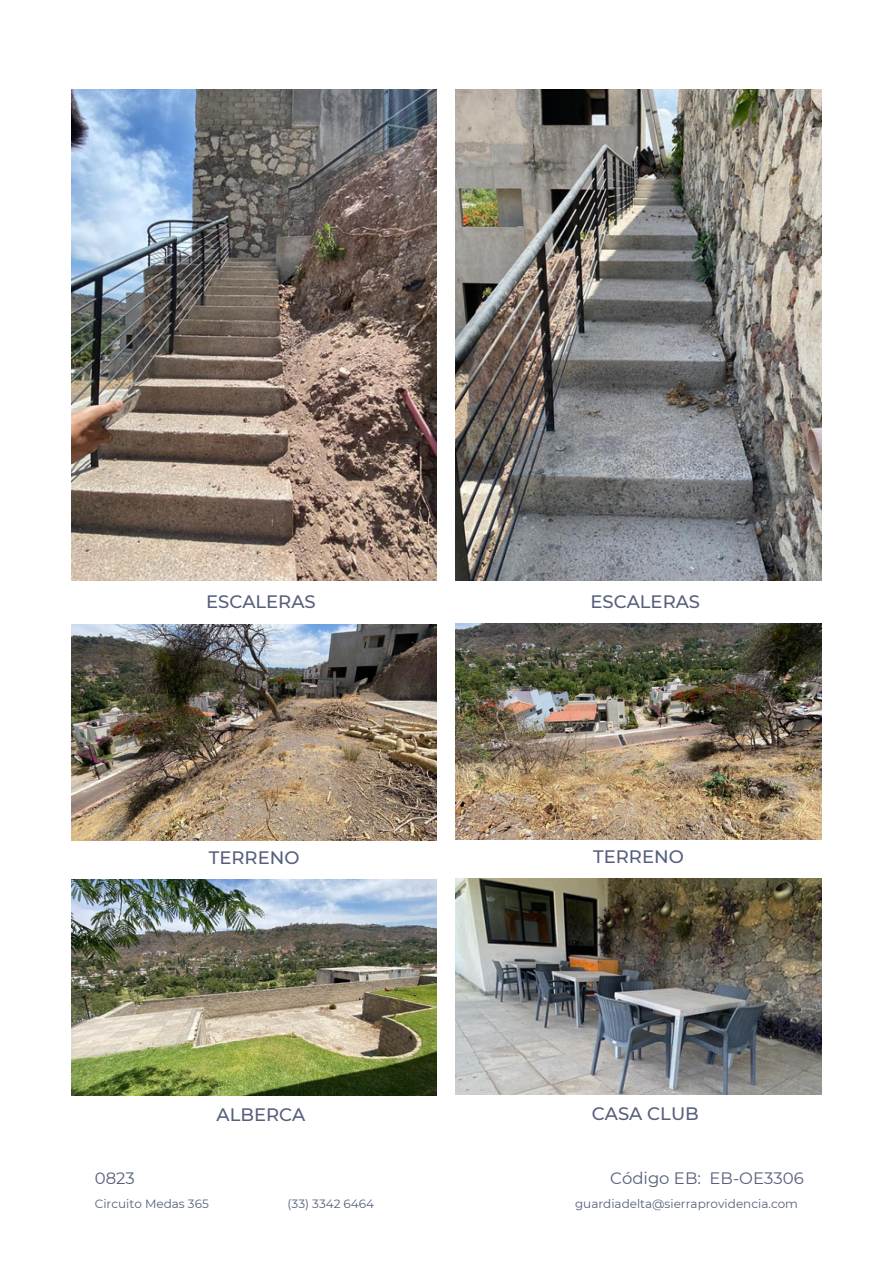
<style>
.page{position:relative;width:893px;height:1264px;background:#fff}
.page>*{position:absolute;margin:0;border:0;box-sizing:border-box;transform-origin:0 0}
.t1{font:500 18px "Montserrat";color:#565f7c}
.t2{font:16.5px "Montserrat";color:#565f7c}
.t3{font:12px "Montserrat";color:#565f7c}
</style>
<div class="page">
<img style="left:71px;top:89px;width:366px;height:491px">
<img style="left:71px;top:625px;width:366px;height:215px">
<img style="left:71px;top:879px;width:366px;height:216px">
<img style="left:455px;top:89px;width:366px;height:491px">
<img style="left:455px;top:624px;width:366px;height:215px">
<img style="left:455px;top:878px;width:366px;height:216px">
<p class="t1" style="left:206px;top:590px;width:111px">ESCALERAS</p>
<p class="t1" style="left:590px;top:590px;width:111px">ESCALERAS</p>
<p class="t1" style="left:209px;top:847px;width:92px">TERRENO</p>
<p class="t1" style="left:593px;top:846px;width:92px">TERRENO</p>
<p class="t1" style="left:216px;top:1103px;width:90px">ALBERCA</p>
<p class="t1" style="left:592px;top:1102px;width:108px">CASA CLUB</p>
<p class="t2" style="left:95px;top:1168px;width:42px">0823</p>
<p class="t2" style="left:610px;top:1168px;width:195px">Código EB: EB-OE3306</p>
<p class="t3" style="left:95px;top:1196px;width:115px">Circuito Medas 365</p>
<p class="t3" style="left:287px;top:1196px;width:88px">(33) 3342 6464</p>
<p class="t3" style="left:575px;top:1196px;width:224px">guardiadelta@sierraprovidencia.com</p>
</div>
